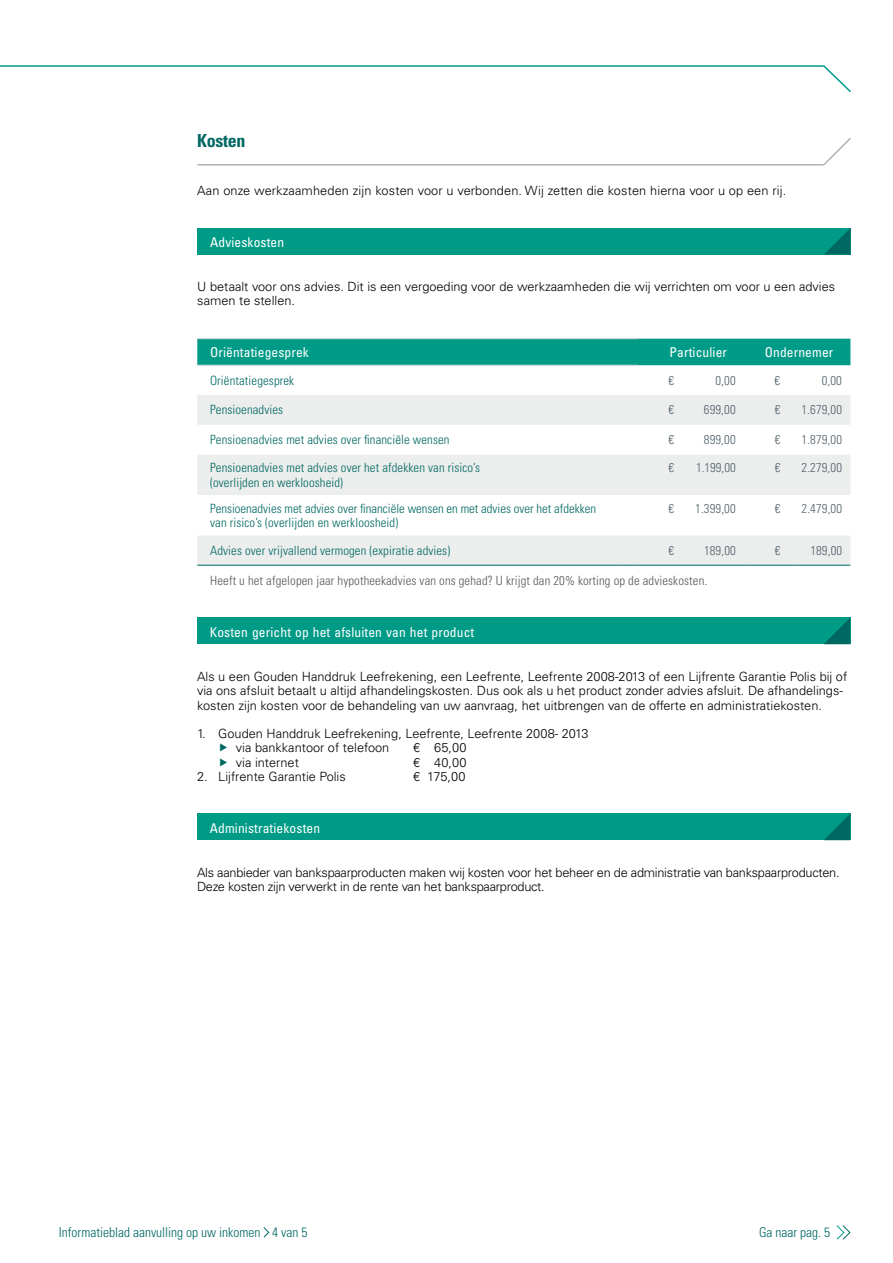
<style>
.page{position:relative;width:893px;height:1263px;background:#fff}
.page>*{position:absolute;margin:0;border:0;box-sizing:border-box;transform-origin:0 0}
.t1{font:700 condensed 18px "Univers LT Std";letter-spacing:-.02em;color:#006862}
.t2{font:condensed 13.5px "Univers LT Std";letter-spacing:.01em;color:#fff}
.t3{font:300 condensed 13.5px "Univers LT Std";color:#006862}
.t4{font:300 12.75px/14.2px "Univers LT Std";color:#000}
.t5{font:300 condensed 12.75px/14.2px "Univers LT Std";letter-spacing:.01em;color:#006862}
.t6{font:300 12.75px/14.2px "Univers LT Std";letter-spacing:-.02em;color:#000}
.t7{font:300 condensed 12.75px "Univers LT Std";letter-spacing:.01em;color:#53626b}
.t8{font:300 condensed 12.75px "Univers LT Std";letter-spacing:.01em;color:#58585a}
</style>
<div class="page">
<svg style="left:263px;top:1227px;width:7px;height:11px"></svg>
<svg style="left:836px;top:1225px;width:15px;height:15px"></svg>
<svg style="left:0;top:65px;width:851px;height:27px"></svg>
<hr style="left:197px;top:164px;width:627px;height:2px;background:#b1b3b4">
<svg style="left:824px;top:138px;width:26px;height:27px"></svg>
<div style="left:197px;top:228px;width:653px;height:26px;background:#009b87"></div>
<svg style="left:824px;top:228px;width:26px;height:26px"></svg>
<div style="left:197px;top:618px;width:653px;height:26px;background:#009b87"></div>
<svg style="left:824px;top:618px;width:26px;height:26px"></svg>
<div style="left:197px;top:814px;width:653px;height:26px;background:#009b87"></div>
<svg style="left:824px;top:814px;width:26px;height:26px"></svg>
<svg style="left:197px;top:395px;width:653px;height:170px;fill:#eceded"></svg>
<svg style="left:197px;top:338px;width:653px;height:28px;background:#10a08d"></svg>
<hr style="left:197px;top:565px;width:424px;height:1px;background:#006862">
<svg style="left:621px;top:565px;width:17px;height:1px"></svg>
<hr style="left:638px;top:565px;width:53px;height:1px;background:#006862">
<hr style="left:691px;top:565px;width:53px;height:1px;background:#006862">
<hr style="left:744px;top:565px;width:53px;height:1px;background:#006862">
<hr style="left:797px;top:565px;width:53px;height:1px;background:#006862">
<h1 class="t1" style="left:197px;top:129px;width:50px">Kosten</h1>
<p class="t4" style="left:197px;top:184px;width:590px">Aan onze werkzaamheden zijn kosten voor u verbonden. Wij zetten die kosten hierna voor u op een rij.</p>
<p class="t2" style="left:210px;top:234px;width:76px">Advieskosten</p>
<p class="t4" style="left:197px;top:280px;width:639px">U betaalt voor ons advies. Dit is een vergoeding voor de werkzaamheden die wij verrichten om voor u een advies samen te stellen.</p>
<p class="t2" style="left:210px;top:343px;width:100px">Oriëntatiegesprek</p>
<p class="t2" style="left:669px;top:343px;width:59px">Particulier</p>
<p class="t2" style="left:765px;top:343px;width:70px">Ondernemer</p>
<p class="t5" style="left:210px;top:373px;width:86px">Oriëntatiegesprek</p>
<p class="t7" style="left:668px;top:373px;width:7px">€</p>
<p class="t7" style="left:715px;top:373px;width:22px">0,00</p>
<p class="t7" style="left:775px;top:373px;width:7px">€</p>
<p class="t7" style="left:822px;top:373px;width:22px">0,00</p>
<p class="t5" style="left:210px;top:403px;width:75px">Pensioenadvies</p>
<p class="t7" style="left:668px;top:402px;width:7px">€</p>
<p class="t7" style="left:704px;top:402px;width:33px">699,00</p>
<p class="t7" style="left:775px;top:402px;width:7px">€</p>
<p class="t7" style="left:801px;top:402px;width:42px">1.679,00</p>
<p class="t5" style="left:210px;top:433px;width:241px">Pensioenadvies met advies over financiële wensen</p>
<p class="t7" style="left:668px;top:432px;width:7px">€</p>
<p class="t7" style="left:704px;top:432px;width:33px">899,00</p>
<p class="t7" style="left:775px;top:432px;width:7px">€</p>
<p class="t7" style="left:801px;top:432px;width:42px">1.879,00</p>
<p class="t5" style="left:210px;top:461px;width:271px">Pensioenadvies met advies over het afdekken van risico’s (overlijden en werkloosheid)</p>
<p class="t7" style="left:668px;top:460px;width:7px">€</p>
<p class="t7" style="left:696px;top:460px;width:41px">1.199,00</p>
<p class="t7" style="left:775px;top:460px;width:7px">€</p>
<p class="t7" style="left:801px;top:460px;width:42px">2.279,00</p>
<p class="t5" style="left:210px;top:501px;width:387px">Pensioenadvies met advies over financiële wensen en met advies over het afdekken van risico’s (overlijden en werkloosheid)</p>
<p class="t7" style="left:668px;top:501px;width:7px">€</p>
<p class="t7" style="left:695px;top:501px;width:42px">1.399,00</p>
<p class="t7" style="left:775px;top:501px;width:7px">€</p>
<p class="t7" style="left:801px;top:501px;width:42px">2.479,00</p>
<p class="t5" style="left:210px;top:543px;width:242px">Advies over vrijvallend vermogen (expiratie advies)</p>
<p class="t7" style="left:668px;top:543px;width:7px">€</p>
<p class="t7" style="left:704px;top:543px;width:33px">189,00</p>
<p class="t7" style="left:775px;top:543px;width:7px">€</p>
<p class="t7" style="left:810px;top:543px;width:33px">189,00</p>
<p class="t8" style="left:210px;top:572px;width:499px">Heeft u het afgelopen jaar hypotheekadvies van ons gehad? U krijgt dan 20% korting op de advieskosten.</p>
<p class="t2" style="left:210px;top:623px;width:266px">Kosten gericht op het afsluiten van het product</p>
<p class="t4" style="left:197px;top:669px;width:652px">Als u een Gouden Handdruk Leefrekening, een Leefrente, Leefrente 2008-2013 of een Lijfrente Garantie Polis bij of via ons afsluit betaalt u altijd afhandelingskosten. Dus ook als u het product zonder advies afsluit. De afhandelings&shy;kosten zijn kosten voor de behandeling van uw aanvraag, het uitbrengen van de offerte en administratiekosten.</p>
<p class="t4" style="left:236px;top:726px;width:354px;text-indent:-39px">1. Gouden Handdruk Leefrekening, Leefrente, Leefrente 2008- 2013 via bankkantoor of telefoon</p>
<p class="t4" style="left:413px;top:741px;width:55px">€ 65,00</p>
<p class="t4" style="left:236px;top:755px;width:65px">via internet</p>
<p class="t4" style="left:413px;top:755px;width:55px">€ 40,00</p>
<p class="t4" style="left:197px;top:769px;width:150px">2. Lijfrente Garantie Polis</p>
<p class="t4" style="left:413px;top:769px;width:54px">€ 175,00</p>
<p class="t2" style="left:210px;top:819px;width:112px">Administratiekosten</p>
<p class="t6" style="left:197px;top:865px;width:644px">Als aanbieder van bankspaarproducten maken wij kosten voor het beheer en de administratie van bankspaarproducten.<br>Deze kosten zijn verwerkt in de rente van het bankspaarproduct.</p>
<p class="t3" style="left:59px;top:1224px;width:250px">Informatieblad aanvulling op uw inkomen 4 van 5</p>
<p class="t3" style="left:759px;top:1224px;width:73px">Ga naar pag. 5</p>
</div>
